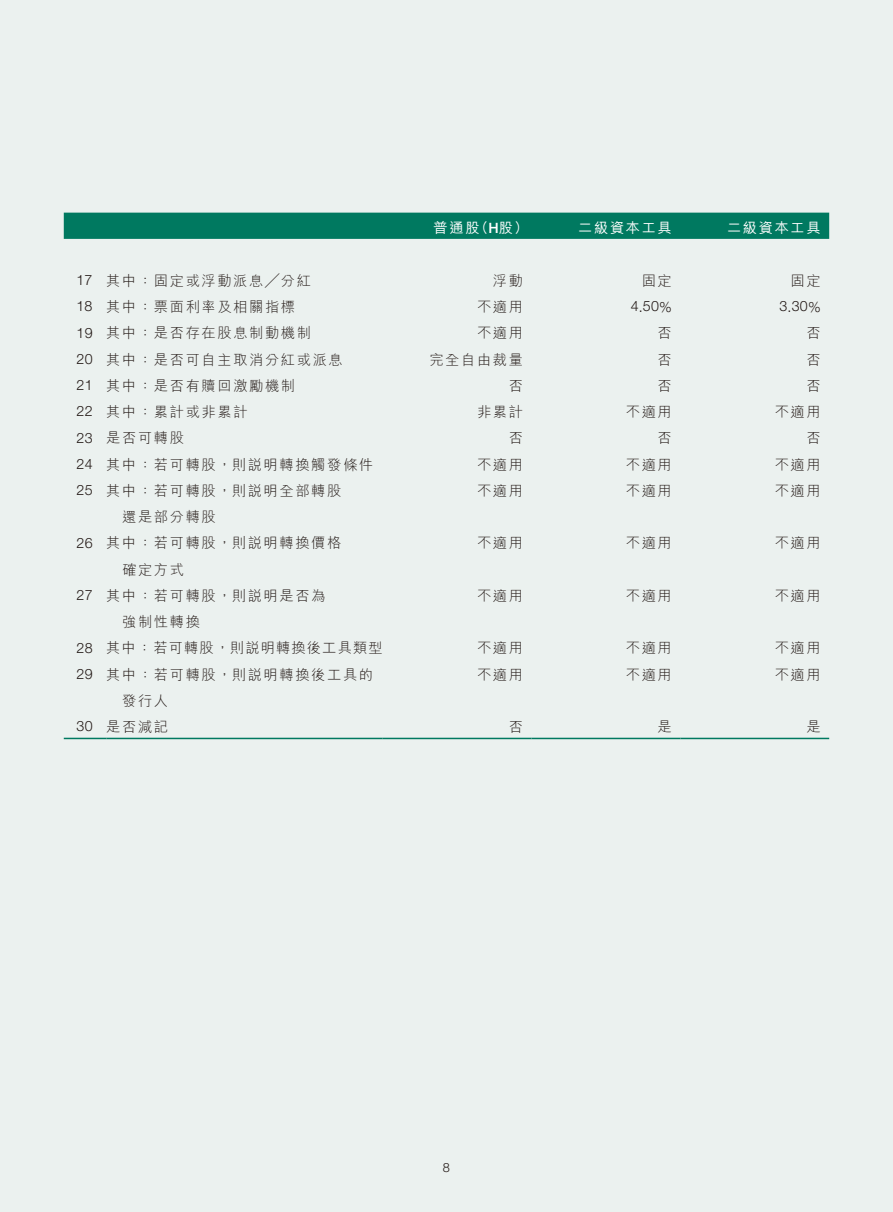
<style>
.page{position:relative;width:893px;height:1212px;background:#ebf1ef}
.page>*{position:absolute;margin:0;border:0;box-sizing:border-box;transform-origin:0 0}
.t1{font:300 14.25px/26.2px "M Hei HK";letter-spacing:.115em;color:#231916}
.t2{font:300 14.25px "M Hei HK";letter-spacing:.08em;color:#231916}
.t3{font:500 14.25px "M Hei HK";letter-spacing:.115em;color:#fff}
.t4{font:300 14.25px "Helvetica Neue";color:#231916}
.t5{font:300 12.75px "Helvetica Neue";color:#231916}
.s1{font-family:"Helvetica Neue"}
</style>
<div class="page">
<div style="left:64px;top:213px;width:765px;height:26px;background:#007960"></div>
<hr style="left:64px;top:738px;width:42px;height:1px;background:#007960">
<hr style="left:106px;top:738px;width:277px;height:1px;background:#007960">
<hr style="left:383px;top:738px;width:148px;height:1px;background:#007960">
<hr style="left:531px;top:738px;width:149px;height:1px;background:#007960">
<hr style="left:680px;top:738px;width:149px;height:1px;background:#007960">
<p class="t3" style="left:434px;top:218px;width:96px">普通股（<span class="s1">H</span>股）</p>
<p class="t3" style="left:578px;top:218px;width:95px">二級資本工具</p>
<p class="t3" style="left:727px;top:218px;width:95px">二級資本工具</p>
<p class="t1" style="left:77px;top:267px;width:236px"><span class="s1">17</span> 其中：固定或浮動派息╱分紅</p>
<p class="t1" style="left:493px;top:267px;width:32px">浮動</p>
<p class="t1" style="left:642px;top:267px;width:32px">固定</p>
<p class="t1" style="left:790px;top:267px;width:32px">固定</p>
<p class="t1" style="left:77px;top:293px;width:220px"><span class="s1">18</span> 其中：票面利率及相關指標</p>
<p class="t1" style="left:477px;top:293px;width:47px">不適用</p>
<p class="t4" style="left:631px;top:298px;width:43px">4.50%</p>
<p class="t4" style="left:779px;top:298px;width:43px">3.30%</p>
<p class="t1" style="left:77px;top:319px;width:236px"><span class="s1">19</span> 其中：是否存在股息制動機制</p>
<p class="t1" style="left:477px;top:319px;width:47px">不適用</p>
<p class="t1" style="left:658px;top:319px;width:16px">否</p>
<p class="t1" style="left:806px;top:319px;width:16px">否</p>
<p class="t1" style="left:77px;top:346px;width:268px"><span class="s1">20</span> 其中：是否可自主取消分紅或派息</p>
<p class="t1" style="left:429px;top:346px;width:95px">完全自由裁量</p>
<p class="t1" style="left:658px;top:346px;width:16px">否</p>
<p class="t1" style="left:806px;top:346px;width:16px">否</p>
<p class="t1" style="left:77px;top:372px;width:220px"><span class="s1">21</span> 其中：是否有贖回激勵機制</p>
<p class="t1" style="left:509px;top:372px;width:16px">否</p>
<p class="t1" style="left:658px;top:372px;width:16px">否</p>
<p class="t1" style="left:806px;top:372px;width:16px">否</p>
<p class="t1" style="left:77px;top:398px;width:173px"><span class="s1">22</span> 其中：累計或非累計</p>
<p class="t1" style="left:477px;top:398px;width:47px">非累計</p>
<p class="t1" style="left:626px;top:398px;width:47px">不適用</p>
<p class="t1" style="left:775px;top:398px;width:47px">不適用</p>
<p class="t1" style="left:77px;top:424px;width:109px"><span class="s1">23</span> 是否可轉股</p>
<p class="t1" style="left:509px;top:424px;width:16px">否</p>
<p class="t1" style="left:658px;top:424px;width:16px">否</p>
<p class="t1" style="left:806px;top:424px;width:16px">否</p>
<p class="t1" style="left:77px;top:451px;width:298px"><span class="s1">24</span> 其中：若可轉股，則說明轉換觸發條件</p>
<p class="t1" style="left:477px;top:451px;width:47px">不適用</p>
<p class="t1" style="left:626px;top:451px;width:47px">不適用</p>
<p class="t1" style="left:775px;top:451px;width:47px">不適用</p>
<p class="t1" style="left:106px;top:477px;width:237px;text-indent:-30px"><span class="s1">25</span> 其中：若可轉股，則說明全部轉股　還是部分轉股</p>
<p class="t1" style="left:477px;top:477px;width:47px">不適用</p>
<p class="t1" style="left:626px;top:477px;width:47px">不適用</p>
<p class="t1" style="left:775px;top:477px;width:47px">不適用</p>
<p class="t1" style="left:106px;top:529px;width:237px;text-indent:-30px"><span class="s1">26</span> 其中：若可轉股，則說明轉換價格　確定方式</p>
<p class="t1" style="left:477px;top:529px;width:47px">不適用</p>
<p class="t1" style="left:626px;top:529px;width:47px">不適用</p>
<p class="t1" style="left:775px;top:529px;width:47px">不適用</p>
<p class="t1" style="left:106px;top:582px;width:221px;text-indent:-30px"><span class="s1">27</span> 其中：若可轉股，則說明是否為　強制性轉換</p>
<p class="t1" style="left:477px;top:582px;width:47px">不適用</p>
<p class="t1" style="left:626px;top:582px;width:47px">不適用</p>
<p class="t1" style="left:775px;top:582px;width:47px">不適用</p>
<p class="t2" style="left:77px;top:638px;width:308px"><span class="s1">28</span> 其中：若可轉股，則說明轉換後工具類型</p>
<p class="t1" style="left:477px;top:634px;width:47px">不適用</p>
<p class="t1" style="left:626px;top:634px;width:47px">不適用</p>
<p class="t1" style="left:775px;top:634px;width:47px">不適用</p>
<p class="t1" style="left:106px;top:661px;width:268px;text-indent:-30px"><span class="s1">29</span> 其中：若可轉股，則說明轉換後工具的　發行人</p>
<p class="t1" style="left:477px;top:661px;width:47px">不適用</p>
<p class="t1" style="left:626px;top:661px;width:47px">不適用</p>
<p class="t1" style="left:775px;top:661px;width:47px">不適用</p>
<p class="t1" style="left:77px;top:713px;width:93px"><span class="s1">30</span> 是否減記</p>
<p class="t1" style="left:509px;top:713px;width:16px">否</p>
<p class="t1" style="left:658px;top:713px;width:16px">是</p>
<p class="t1" style="left:806px;top:713px;width:16px">是</p>
<p class="t5" style="left:443px;top:1159px;width:9px">8</p>
</div>
